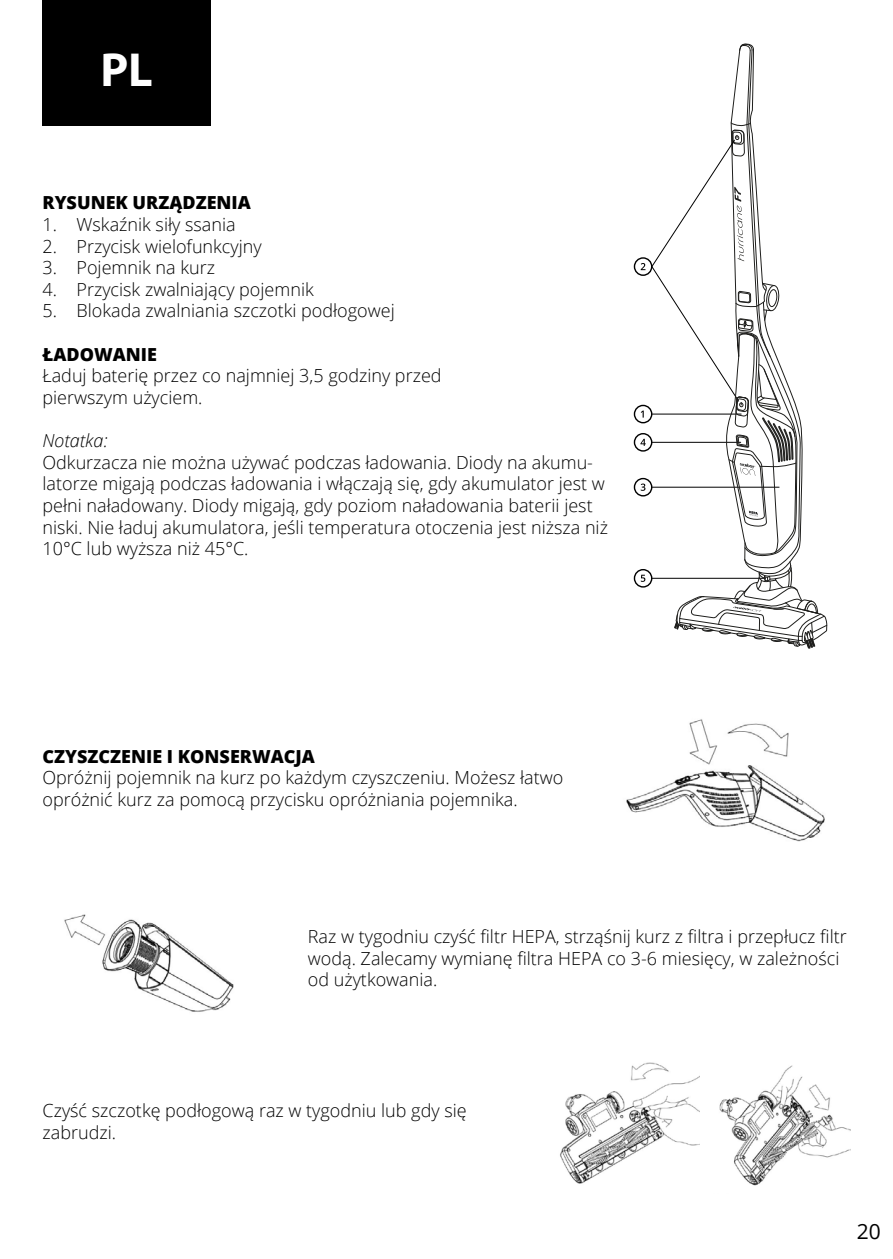
<style>
.page{position:relative;width:893px;height:1259px;background:#fff}
.page>*{position:absolute;margin:0;border:0;box-sizing:border-box;transform-origin:0 0}
.t1{font:700 48px "Myriad Pro";color:#fff}
.t2{font:21px "Open Sans";color:#000}
._4_mm_odražení{font:300 18px/21.6px "Open Sans";color:#000}
.t3{font:800 18px "Open Sans";color:#000}
.t4{font:italic 300 18px "Open Sans";color:#000}
</style>
<div class="page">
<div style="left:43px;top:0;width:168px;height:126px;background:#000"></div>
<div style="left:634px;top:433px;width:18px;height:19px;border:1px solid #000;border-radius:50%"></div>
<div style="left:634px;top:569px;width:18px;height:18px;border:1px solid #000;border-radius:50%"></div>
<div style="left:634px;top:257px;width:18px;height:19px;border:1px solid #000;border-radius:50%"></div>
<div style="left:634px;top:405px;width:18px;height:18px;border:1px solid #000;border-radius:50%"></div>
<div style="left:634px;top:478px;width:18px;height:18px;border:1px solid #000;border-radius:50%"></div>
<svg style="left:640px;top:43px;width:187px;height:605px"></svg>
<img style="left:64px;top:914px;width:170px;height:98px">
<img style="left:560px;top:1062px;width:140px;height:122px">
<img style="left:719px;top:1065px;width:131px;height:121px">
<img style="left:626px;top:719px;width:199px;height:123px">
<p class="t1" style="left:100px;top:43px;width:54px">PL</p>
<p class="t3" style="left:43px;top:189px;width:210px">RYSUNEK URZĄDZENIA</p>
<p class="_4_mm_odražení" style="left:43px;top:213px;width:195px">1. Wskaźnik siły ssania</p>
<p class="_4_mm_odražení" style="left:43px;top:235px;width:221px">2. Przycisk wielofunkcyjny</p>
<p class="_4_mm_odražení" style="left:43px;top:256px;width:174px">3. Pojemnik na kurz</p>
<p class="_4_mm_odražení" style="left:43px;top:278px;width:273px">4. Przycisk zwalniający pojemnik</p>
<p class="_4_mm_odražení" style="left:43px;top:300px;width:354px">5. Blokada zwalniania szczotki podłogowej</p>
<p class="t3" style="left:43px;top:340px;width:116px">ŁADOWANIE</p>
<p class="_4_mm_odražení" style="left:43px;top:364px;width:401px">Ładuj baterię przez co najmniej 3,5 godziny przed pierwszym użyciem.</p>
<p class="t4" style="left:43px;top:428px;width:67px">Notatka:</p>
<p class="_4_mm_odražení" style="left:43px;top:451px;width:567px">Odkurzacza nie można używać podczas ładowania. Diody na akumu&shy;latorze migają podczas ładowania i włączają się, gdy akumulator jest w pełni naładowany. Diody migają, gdy poziom naładowania baterii jest niski. Nie ładuj akumulatora, jeśli temperatura otoczenia jest niższa niż 10°C lub wyższa niż 45°C.</p>
<p class="t3" style="left:43px;top:742px;width:274px">CZYSZCZENIE I KONSERWACJA</p>
<p class="_4_mm_odražení" style="left:43px;top:766px;width:522px">Opróżnij pojemnik na kurz po każdym czyszczeniu. Możesz łatwo opróżnić kurz za pomocą przycisku opróżniania pojemnika.</p>
<p class="_4_mm_odražení" style="left:308px;top:925px;width:540px">Raz w tygodniu czyść filtr HEPA, strząśnij kurz z filtra i przepłucz filtr wodą. Zalecamy wymianę filtra HEPA co 3-6 miesięcy, w zależności od użytkowania.</p>
<p class="_4_mm_odražení" style="left:43px;top:1099px;width:426px">Czyść szczotkę podłogową raz w tygodniu lub gdy się zabrudzi.</p>
<p class="t2" style="left:857px;top:1217px;width:26px">20</p>
</div>
